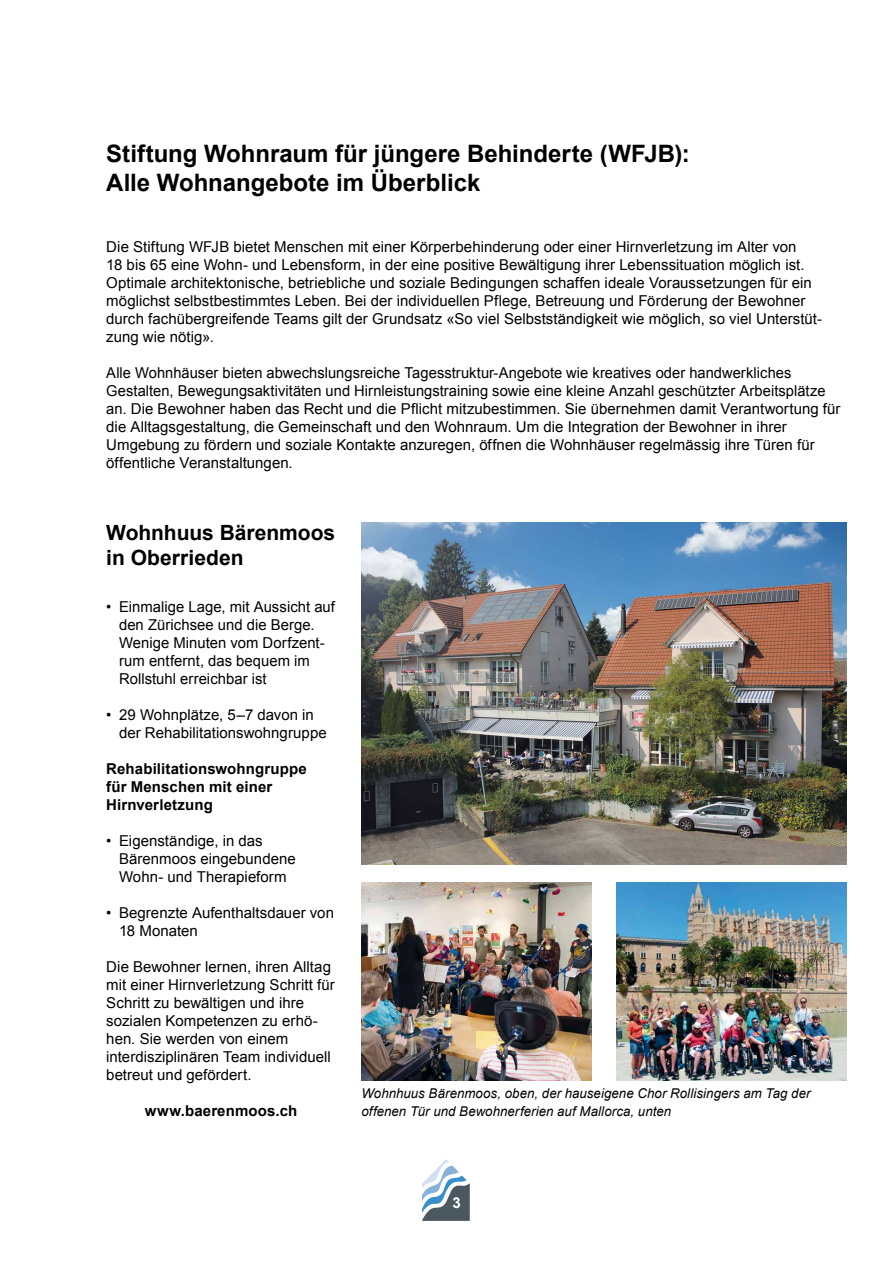
<style>
.page{position:relative;width:893px;height:1263px;background:#fff}
.page>*{position:absolute;margin:0;border:0;box-sizing:border-box;transform-origin:0 0}
.t1{font:700 24px/28.8px "Arial";color:#000}
.t2{font:700 21px/25.2px "Arial";color:#000}
.t3{font:15px/18px "Arial";letter-spacing:.005em;color:#000}
.t4{font:700 15px/18px "Arial";letter-spacing:.01em;color:#000}
.t5{font:700 15px "Arial";color:#fff}
.t6{font:italic 13.5px/18px "Arial";letter-spacing:.005em;color:#000}
</style>
<div class="page">
<svg style="left:422px;top:1159px;width:48px;height:62px"></svg>
<img style="left:361px;top:522px;width:485px;height:342px">
<img style="left:617px;top:882px;width:229px;height:198px">
<img style="left:361px;top:882px;width:230px;height:198px">
<h1 class="t1" style="left:106px;top:139px;width:585px">Stiftung Wohnraum für jüngere Behinderte (WFJB):<br>Alle Wohnangebote im Überblick</h1>
<p class="t3" style="left:106px;top:238px;width:717px">Die Stiftung WFJB bietet Menschen mit einer Körperbehinderung oder einer Hirnverletzung im Alter von<br>18 bis 65 eine Wohn- und Lebensform, in der eine positive Bewältigung ihrer Lebenssituation möglich ist.<br>Optimale architektonische, betriebliche und soziale Bedingungen schaffen ideale Voraussetzungen für ein möglichst selbstbestimmtes Leben. Bei der individuellen Pflege, Betreuung und Förderung der Bewohner durch fachübergreifende Teams gilt der Grundsatz «So viel Selbstständigkeit wie möglich, so viel Unterstüt&shy;zung wie nötig».</p>
<p class="t3" style="left:106px;top:364px;width:736px">Alle Wohnhäuser bieten abwechslungsreiche Tagesstruktur-Angebote wie kreatives oder handwerkliches Gestalten, Bewegungsaktivitäten und Hirnleistungstraining sowie eine kleine Anzahl geschützter Arbeitsplätze an. Die Bewohner haben das Recht und die Pflicht mitzubestimmen. Sie übernehmen damit Verantwortung für die Alltagsgestaltung, die Gemeinschaft und den Wohnraum. Um die Integration der Bewohner in ihrer Umgebung zu fördern und soziale Kontakte anzuregen, öffnen die Wohnhäuser regelmässig ihre Türen für öffentliche Veranstaltungen.</p>
<h2 class="t2" style="left:106px;top:520px;width:230px">Wohnhuus Bärenmoos in Oberrieden</h2>
<p class="t3" style="left:119px;top:598px;width:217px;text-indent:-13px">• Einmalige Lage, mit Aussicht auf den Zürichsee und die Berge.<br>Wenige Minuten vom Dorfzent&shy;rum entfernt, das bequem im<br>Rollstuhl erreichbar ist</p>
<p class="t3" style="left:119px;top:706px;width:209px;text-indent:-13px">• 29 Wohnplätze, 5–7 davon in der Rehabilitationswohngruppe</p>
<p class="t4" style="left:106px;top:760px;width:202px">Rehabilitationswohngruppe für Menschen mit einer<br>Hirnverletzung</p>
<p class="t3" style="left:119px;top:832px;width:178px;text-indent:-13px">• Eigenständige, in das<br>Bärenmoos eingebundene<br>Wohn- und Therapieform</p>
<p class="t3" style="left:119px;top:904px;width:216px;text-indent:-13px">• Begrenzte Aufenthaltsdauer von<br>18 Monaten</p>
<p class="t3" style="left:106px;top:958px;width:230px">Die Bewohner lernen, ihren Alltag mit einer Hirnverletzung Schritt für<br>Schritt zu bewältigen und ihre sozialen Kompetenzen zu erhö&shy;hen. Sie werden von einem interdisziplinären Team individuell betreut und gefördert.</p>
<p class="t4" style="left:145px;top:1102px;width:154px">www.baerenmoos.ch</p>
<p class="t6" style="left:361px;top:1084px;width:451px">Wohnhuus Bärenmoos, oben, der hauseigene Chor Rollisingers am Tag der offenen Tür und Bewohnerferien auf Mallorca, unten</p>
<p class="t5" style="left:453px;top:1194px;width:10px">3</p>
</div>
